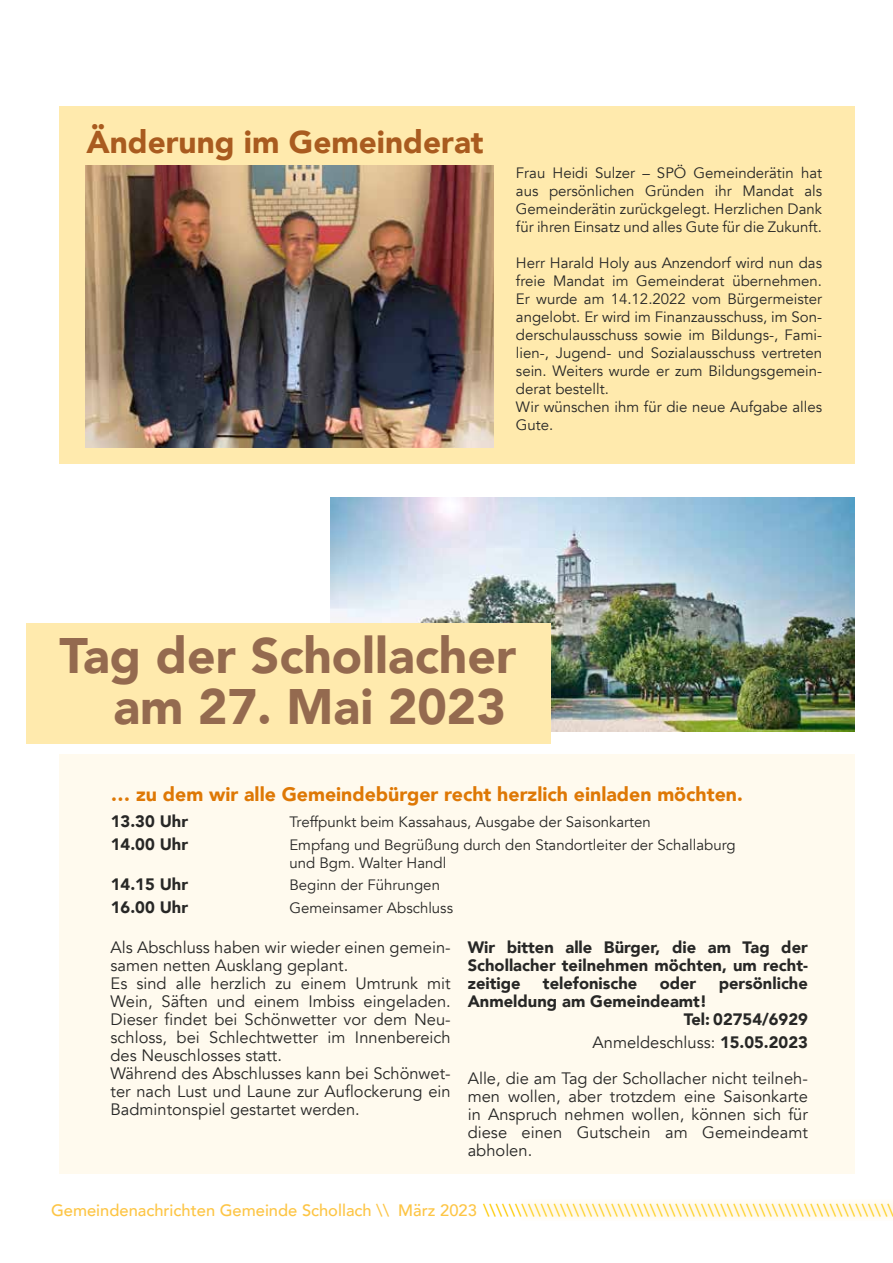
<style>
.page{position:relative;width:893px;height:1263px;background:#fff}
.page>*{position:absolute;margin:0;border:0;box-sizing:border-box;transform-origin:0 0}
.t1{font:900 49.8px/51.8px "Avenir";color:#946a4f;text-align:right}
.t2{font:900 31.5px "Avenir";color:#a95b1f}
.t3{font:900 19.5px "Avenir";color:#de7805}
.t4{font:16.5px/18px "Avenir";color:#272726}
.t5{font:900 16.5px/18px "Avenir";color:#272726;text-align:justify}
.t6{font:500 16.5px "Avenir";color:#feca00}
.t7{font:15px/18px "Avenir";color:#272726}
.s1{font-weight:900}
.s2{color:#fdc545}
</style>
<div class="page">
<div style="left:519px;top:1199px;width:374px;height:21px;background:#fffaec"></div>
<div style="left:60px;top:106px;width:795px;height:357px;background:#ffeaad"></div>
<img style="left:85px;top:166px;width:408px;height:281px">
<img style="left:331px;top:497px;width:524px;height:234px">
<div style="left:60px;top:754px;width:795px;height:420px;background:#fffaee"></div>
<div style="left:26px;top:623px;width:524px;height:120px;background:#ffeaad"></div>
<h2 class="t2" style="left:86px;top:115px;width:399px">Änderung im Gemeinderat</h2>
<p class="t7" style="left:516px;top:164px;width:308px;text-align:justify">Frau Heidi Sulzer – SPÖ Gemeinderätin hat aus persönlichen Gründen ihr Mandat als Gemeinderätin zurückgelegt. Herzlichen Dank für ihren Einsatz und alles Gute für die Zukunft.</p>
<p class="t7" style="left:516px;top:254px;width:308px">Herr Harald Holy aus Anzendorf wird nun das freie Mandat im Gemeinderat übernehmen.<br>Er wurde am 14.12.2022 vom Bürgermeister angelobt. Er wird im Finanzausschuss, im Son&shy;derschulausschuss sowie im Bildungs-, Fami&shy;lien-, Jugend- und Sozialausschuss vertreten sein. Weiters wurde er zum Bildungsgemein&shy;derat bestellt.<br>Wir wünschen ihm für die neue Aufgabe alles Gute.</p>
<h1 class="t1" style="left:60px;top:628px;width:458px">Tag der Schollacher am 27. Mai 2023</h1>
<h3 class="t3" style="left:111px;top:778px;width:633px">… zu dem wir alle Gemeindebürger recht herzlich einladen möchten.</h3>
<p class="t5" style="left:111px;top:812px;width:79px">13.30 Uhr</p>
<p class="t7" style="left:289px;top:813px;width:363px">Treffpunkt beim Kassahaus, Ausgabe der Saisonkarten</p>
<p class="t5" style="left:111px;top:834px;width:79px">14.00 Uhr</p>
<p class="t7" style="left:289px;top:836px;width:448px">Empfang und Begrüßung durch den Standortleiter der Schallaburg und Bgm. Walter Handl</p>
<p class="t5" style="left:111px;top:875px;width:79px">14.15 Uhr</p>
<p class="t7" style="left:289px;top:876px;width:152px">Beginn der Führungen</p>
<p class="t5" style="left:111px;top:897px;width:79px">16.00 Uhr</p>
<p class="t7" style="left:289px;top:899px;width:165px">Gemeinsamer Abschluss</p>
<p class="t4" style="left:111px;top:939px;width:342px">Als Abschluss haben wir wieder einen gemein&shy;samen netten Ausklang geplant.<br>Es sind alle herzlich zu einem Umtrunk mit Wein, Säften und einem Imbiss eingeladen.<br>Dieser findet bei Schönwetter vor dem Neu&shy;schloss, bei Schlechtwetter im Innenbereich des Neuschlosses statt.<br>Während des Abschlusses kann bei Schönwet&shy;ter nach Lust und Laune zur Auflockerung ein Badmintonspiel gestartet werden.</p>
<p class="t5" style="left:468px;top:938px;width:342px">Wir bitten alle Bürger, die am Tag der Schollacher teilnehmen möchten, um recht&shy;zeitige</p>
<p class="t5" style="left:543px;top:974px;width:96px">telefonische</p>
<p class="t5" style="left:660px;top:974px;width:38px">oder</p>
<p class="t5" style="left:719px;top:974px;width:91px">persönliche</p>
<p class="t5" style="left:684px;top:992px;width:126px;text-indent:-216px">Anmeldung am Gemeindeamt!<br>Tel: 02754/6929</p>
<p class="t4" style="left:468px;top:1024px;width:342px;line-height:36px;text-align:right">Anmeldeschluss: <span class="s1">15.05.2023<br></span>Alle, die am Tag der Schollacher nicht teilneh-</p>
<p class="t4" style="left:468px;top:1087px;width:342px;text-align:justify">men wollen, aber trotzdem eine Saisonkarte in Anspruch nehmen wollen, können sich für diese einen Gutschein am Gemeindeamt abholen.</p>
<p class="t6" style="left:51px;top:1196px;width:844px"><span class="s2">Gemeindenachrichten Gemeinde Schollach \\ März 2023</span> \\\\\\\\\\\\\\\\\\\\\\\\\\\\\\\\\\\\\\\\\\\\\\\\\\\\\\\\\\\\\\\\</p>
</div>
